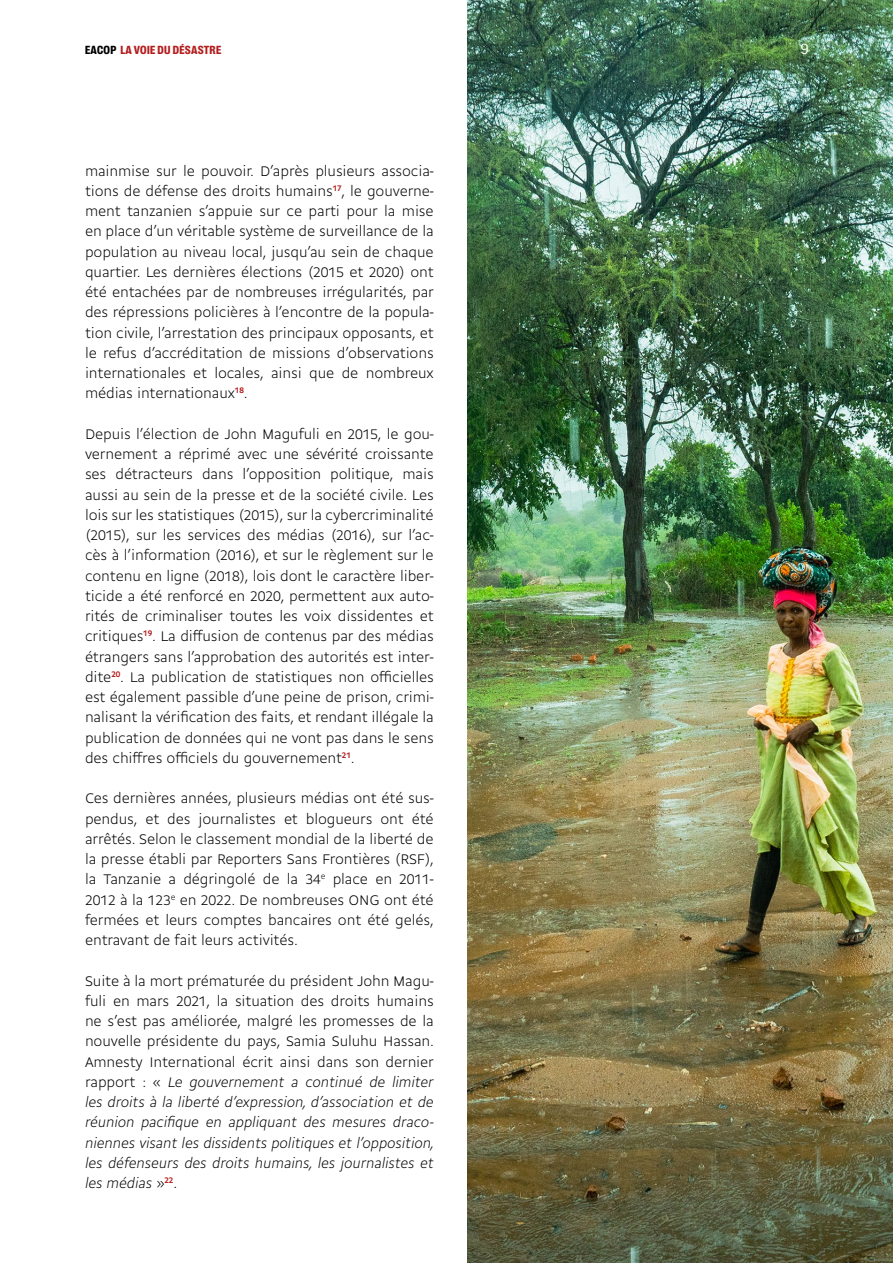
<style>
.page{position:relative;width:893px;height:1263px;background:#fff}
.page>*{position:absolute;margin:0;border:0;box-sizing:border-box;transform-origin:0 0}
.t1{font:300 15px/20.2px "Gemeli";letter-spacing:-.01em;color:#000;text-align:justify}
.t2{font:italic 300 15px/20.2px "Gemeli";letter-spacing:-.01em;color:#000;text-align:justify}
.t3{font:15px "PP Right Grotesk Text";color:#fff}
.t4{font:12px "PP Right Grotesk Compact Dark";letter-spacing:.025em;color:#b41e1e}
.s1{color:#000}
.s2{font-style:normal}
</style>
<div class="page">
<img style="left:468px;top:0;width:425px;height:1263px">
<p class="t4" style="left:85px;top:43px;width:138px"><span class="s1">EACOP</span> LA VOIE DU DÉSASTRE</p>
<p class="t1" style="left:85px;top:159px;width:350px">mainmise sur le pouvoir. D’après plusieurs associa&shy;tions de défense des droits humains<sup>17</sup>, le gouverne&shy;ment tanzanien s’appuie sur ce parti pour la mise en place d’un véritable système de surveillance de la population au niveau local, jusqu’au sein de chaque quartier. Les dernières élections (2015 et 2020) ont été entachées par de nombreuses irrégularités, par des répressions policières à l’encontre de la popula&shy;tion civile, l’arrestation des principaux opposants, et le refus d’accréditation de missions d’observations internationales et locales, ainsi que de nombreux médias internationaux<sup>18</sup>.</p>
<p class="t1" style="left:85px;top:423px;width:350px">Depuis l’élection de John Magufuli en 2015, le gou&shy;vernement a réprimé avec une sévérité croissante ses détracteurs dans l’opposition politique, mais aussi au sein de la presse et de la société civile. Les lois sur les statistiques (2015), sur la cybercriminalité (2015), sur les services des médias (2016), sur l’ac&shy;cès à l’information (2016), et sur le règlement sur le contenu en ligne (2018), lois dont le caractère liber&shy;ticide a été renforcé en 2020, permettent aux auto&shy;rités de criminaliser toutes les voix dissidentes et critiques<sup>19</sup>. La diffusion de contenus par des médias étrangers sans l’approbation des autorités est inter&shy;dite<sup>20</sup>. La publication de statistiques non officielles est également passible d’une peine de prison, crimi&shy;nalisant la vérification des faits, et rendant illégale la publication de données qui ne vont pas dans le sens des chiffres officiels du gouvernement<sup>21</sup>.</p>
<p class="t1" style="left:85px;top:787px;width:350px">Ces dernières années, plusieurs médias ont été sus&shy;pendus, et des journalistes et blogueurs ont été arrêtés. Selon le classement mondial de la liberté de la presse établi par Reporters Sans Frontières (RSF), la Tanzanie a dégringolé de la 34<sup>e</sup> place en 2011- 2012 à la 123<sup>e</sup> en 2022. De nombreuses ONG ont été fermées et leurs comptes bancaires ont été gelés, entravant de fait leurs activités.</p>
<p class="t2" style="left:85px;top:969px;width:351px"><span class="s2">Suite à la mort prématurée du président John Magu&shy;fuli en mars 2021, la situation des droits humains ne s’est pas améliorée, malgré les promesses de la nouvelle présidente du pays, Samia Suluhu Hassan.<br>Amnesty International écrit ainsi dans son dernier rapport : «</span> Le gouvernement a continué de limiter les droits à la liberté d’expression, d’association et de réunion pacifique en appliquant des mesures draco&shy;niennes visant les dissidents politiques et l’opposition, les défenseurs des droits humains, les journalistes et les médias <span class="s2">»</span><sup>22</sup><span class="s2">.</span></p>
<p class="t3" style="left:800px;top:40px;width:10px">9</p>
</div>
